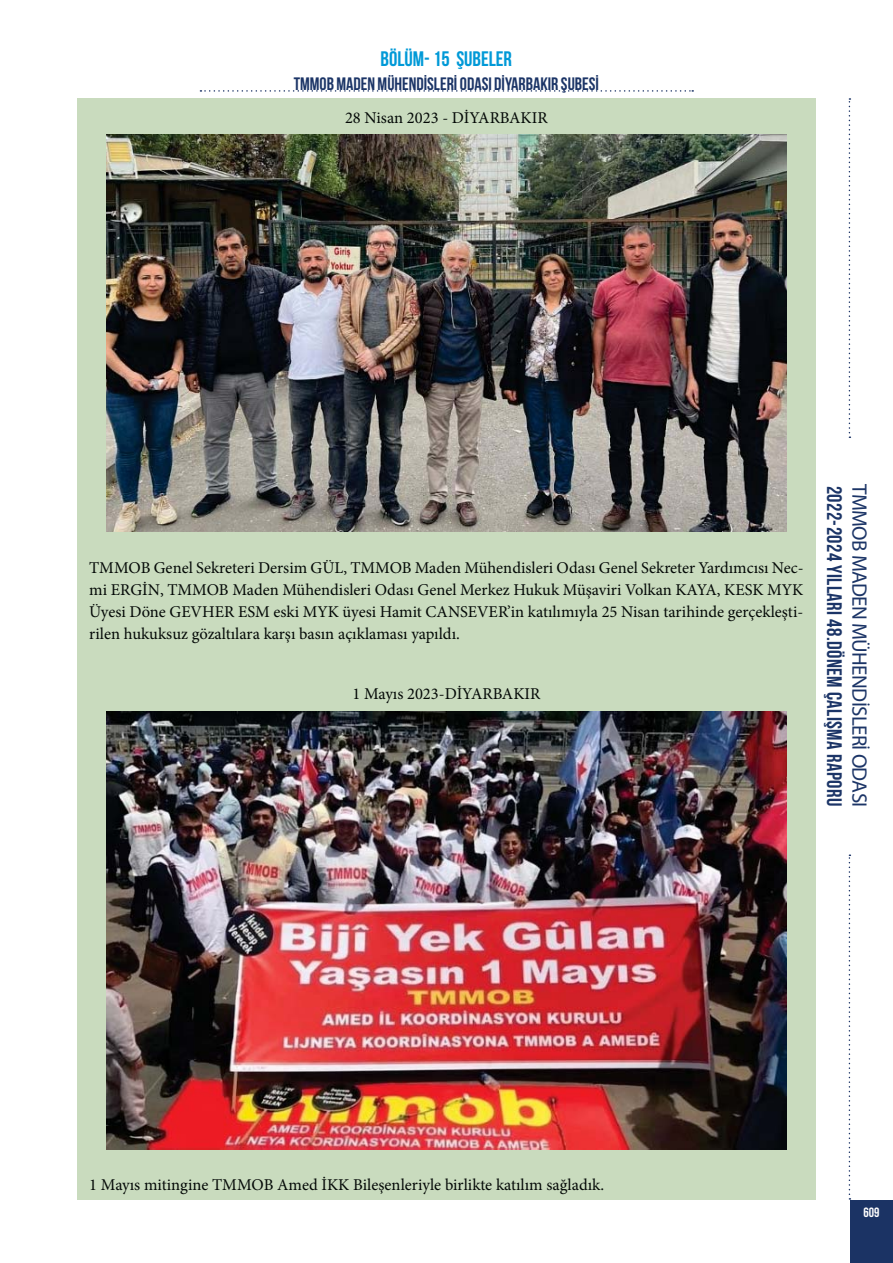
<style>
.page{position:relative;width:893px;height:1263px;background:#fff}
.page>*{position:absolute;margin:0;border:0;box-sizing:border-box;transform-origin:0 0}
.t1{font:700 21px "Bebas Neue";letter-spacing:.02em;color:#1c3567}
.t2{font:21px "Myriad Pro";letter-spacing:-.03em;color:#1c3567}
.t3{font:700 21px "Bebas Neue";color:#0099d7}
.t4{font:700 18px "Bebas Neue";color:#1c3567}
.t5{font:16.5px/22px "Minion Pro";color:#030806;text-align:justify}
.t6{font:700 13.5px "Bebas Neue";color:#fff}
</style>
<div class="page">
<div style="left:77px;top:98px;width:739px;height:1102px;background:#c9dbbe"></div>
<div style="left:850px;top:1200px;width:43px;height:63px;background:#1b3364"></div>
<svg style="left:200px;top:90px;width:493px;height:2px"></svg>
<svg style="left:849px;top:98px;width:1px;height:340px"></svg>
<svg style="left:849px;top:855px;width:1px;height:345px"></svg>
<img style="left:106px;top:135px;width:680px;height:397px">
<img style="left:106px;top:711px;width:680px;height:438px">
<p class="t3" style="left:381px;top:47px;width:133px">BÖLÜM- 15 ŞUBELER</p>
<p class="t4" style="left:294px;top:73px;width:307px">TMMOB MADEN MÜHENDİSLERİ ODASI DİYARBAKIR ŞUBESİ</p>
<p class="t5" style="left:345px;top:108px;width:204px">28 Nisan 2023 - DİYARBAKIR</p>
<p class="t5" style="left:89px;top:558px;width:716px">TMMOB Genel Sekreteri Dersim GÜL, TMMOB Maden Mühendisleri Odası Genel Sekreter Yardımcısı Nec&shy;mi ERGİN, TMMOB Maden Mühendisleri Odası Genel Merkez Hukuk Müşaviri Volkan KAYA, KESK MYK Üyesi Döne GEVHER ESM eski MYK üyesi Hamit CANSEVER’in katılımıyla 25 Nisan tarihinde gerçekleşti&shy;rilen hukuksuz gözaltılara karşı basın açıklaması yapıldı.</p>
<p class="t5" style="left:352px;top:684px;width:189px">1 Mayıs 2023-DİYARBAKIR</p>
<p class="t1" style="left:847px;top:486px;width:322px;rotate:90deg">2022-2024 YILLARI 48.DÖNEM ÇALIŞMA RAPORU</p>
<p class="t2" style="left:872px;top:484px;width:325px;rotate:90deg">TMMOB MADEN MÜHENDİSLERİ ODASI</p>
<p class="t5" style="left:89px;top:1175px;width:516px">1 Mayıs mitingine TMMOB Amed İKK Bileşenleriyle birlikte katılım sağladık.</p>
<p class="t6" style="left:863px;top:1204px;width:18px">609</p>
</div>
